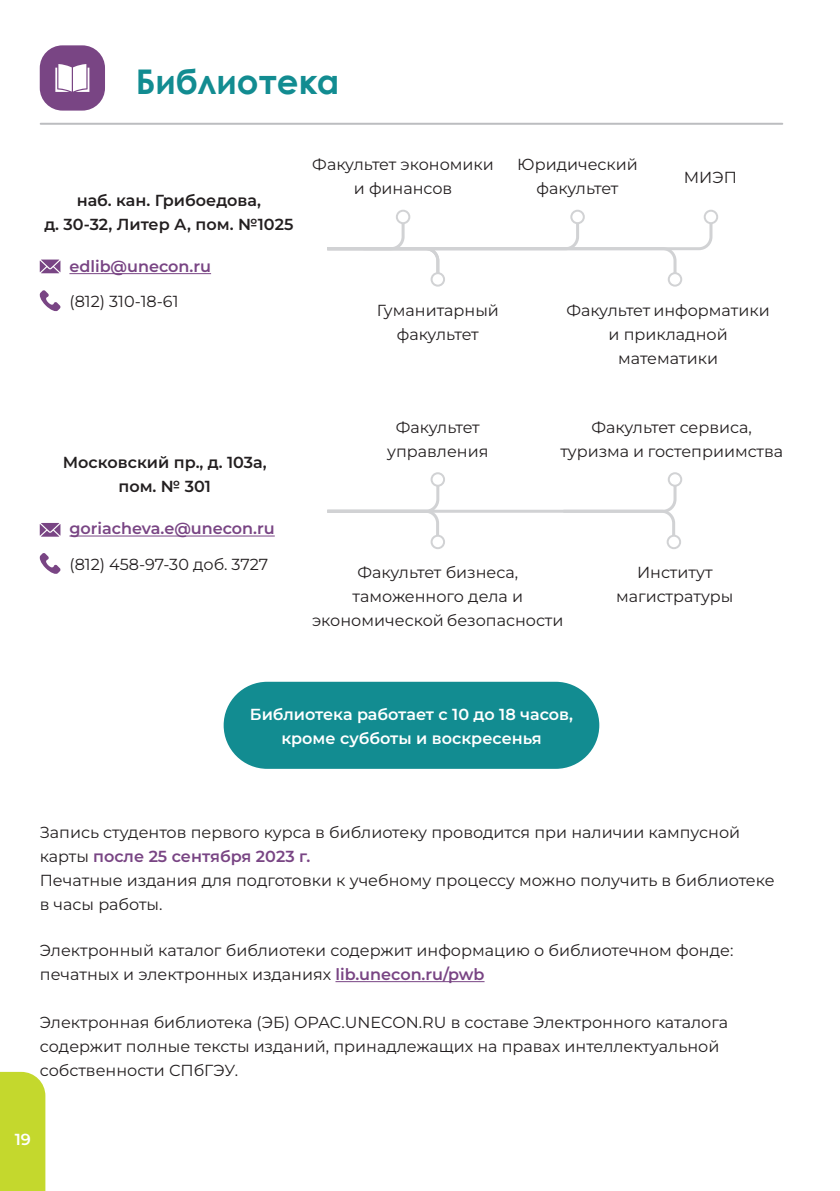
<style>
.page{position:relative;width:840px;height:1191px;background:#fff}
.page>*{position:absolute;margin:0;border:0;box-sizing:border-box;transform-origin:0 0}
.t1{font:700 34px "Century Gothic";color:#128c91}
.t2{font:16px/24px "Montserrat";color:#231f20;text-align:center}
.t3{font:600 16px/24px "Montserrat";color:#231f20;text-align:center}
.t4{font:600 16px/24px "Montserrat";color:#fff;text-align:center}
.t5{font:600 16px "Montserrat";color:#794584}
.s1{font-weight:600;color:#794584}
</style>
<div class="page">
<div style="left:0;top:1071px;width:45px;height:120px;background:#c4d82d"></div>
<div style="left:223px;top:682px;width:376px;height:87px;background:#128c91;border-radius:44px"></div>
<svg style="left:327px;top:476px;width:350px;height:62px"></svg>
<svg style="left:327px;top:214px;width:386px;height:69px"></svg>
<hr style="left:69px;top:273px;width:142px;height:1px;background:#794584">
<hr style="left:69px;top:535px;width:205px;height:1px;background:#794584">
<svg style="left:39px;top:553px;width:22px;height:21px"></svg>
<svg style="left:39px;top:290px;width:22px;height:22px"></svg>
<svg style="left:40px;top:259px;width:20px;height:14px"></svg>
<svg style="left:40px;top:523px;width:20px;height:13px"></svg>
<div style="left:40px;top:45px;width:65px;height:66px;background:#794584;border-radius:23px"></div>
<hr style="left:40px;top:123px;width:742px;height:2px;background:#bcbdc0">
<svg style="left:55px;top:64px;width:34px;height:28px"></svg>
<div style="left:431px;top:273px;width:13px;height:13px;background:#fff;border-radius:50%"></div>
<div style="left:430px;top:272px;width:15px;height:15px;border:2px solid #d1d2d4;border-radius:50%"></div>
<div style="left:668px;top:273px;width:12px;height:13px;background:#fff;border-radius:50%"></div>
<div style="left:667px;top:272px;width:14px;height:15px;border:2px solid #d1d2d4;border-radius:50%"></div>
<div style="left:396px;top:211px;width:13px;height:12px;background:#fff;border-radius:50%"></div>
<div style="left:395px;top:210px;width:15px;height:14px;border:2px solid #d1d2d4;border-radius:50%"></div>
<div style="left:571px;top:211px;width:12px;height:12px;background:#fff;border-radius:50%"></div>
<div style="left:570px;top:210px;width:14px;height:14px;border:2px solid #d1d2d4;border-radius:50%"></div>
<div style="left:704px;top:211px;width:12px;height:12px;background:#fff;border-radius:50%"></div>
<div style="left:703px;top:210px;width:14px;height:14px;border:2px solid #d1d2d4;border-radius:50%"></div>
<div style="left:430px;top:535px;width:15px;height:14px;border:2px solid #d1d2d4;border-radius:50%"></div>
<div style="left:666px;top:535px;width:14px;height:14px;border:2px solid #d1d2d4;border-radius:50%"></div>
<div style="left:431px;top:473px;width:13px;height:13px;background:#fff;border-radius:50%"></div>
<div style="left:430px;top:472px;width:15px;height:15px;border:2px solid #d1d2d4;border-radius:50%"></div>
<div style="left:668px;top:473px;width:12px;height:13px;background:#fff;border-radius:50%"></div>
<div style="left:667px;top:472px;width:14px;height:15px;border:2px solid #d1d2d4;border-radius:50%"></div>
<hr style="left:335px;top:981px;width:149px;height:1px;background:#794584">
<h1 class="t1" style="left:136px;top:56px;width:205px">Библиотека</h1>
<p class="t3" style="left:44px;top:187px;width:250px">наб. кан. Грибоедова,<br>д. 30-32, Литер А, пом. №1025</p>
<p class="t5" style="left:69px;top:256px;width:143px">edlib@unecon.ru</p>
<p class="t2" style="left:69px;top:289px;width:110px">(812) 310-18-61</p>
<p class="t2" style="left:312px;top:152px;width:183px">Факультет экономики и финансов</p>
<p class="t2" style="left:376px;top:298px;width:124px">Гуманитарный факультет</p>
<p class="t2" style="left:517px;top:152px;width:122px">Юридический факультет</p>
<p class="t2" style="left:683px;top:164px;width:55px">МИЭП</p>
<p class="t2" style="left:566px;top:298px;width:205px">Факультет информатики и прикладной математики</p>
<p class="t3" style="left:63px;top:450px;width:205px">Московский пр., д. 103а, пом. № 301</p>
<p class="t5" style="left:69px;top:518px;width:207px">goriacheva.e@unecon.ru</p>
<p class="t2" style="left:69px;top:551px;width:200px">(812) 458-97-30 доб. 3727</p>
<p class="t2" style="left:387px;top:415px;width:103px">Факультет управления</p>
<p class="t2" style="left:560px;top:415px;width:224px">Факультет сервиса, туризма и гостеприимства</p>
<p class="t2" style="left:312px;top:560px;width:253px">Факультет бизнеса, таможенного дела и экономической безопасности</p>
<p class="t2" style="left:615px;top:560px;width:119px">Институт магистратуры</p>
<p class="t4" style="left:250px;top:701px;width:324px">Библиотека работает с 10 до 18 часов, кроме субботы и воскресенья</p>
<p class="t2" style="left:40px;top:819px;width:736px;text-align:left">Запись студентов первого курса в библиотеку проводится при наличии кампусной карты <span class="s1">после 25 сентября 2023 г.<br></span>Печатные издания для подготовки к учебному процессу можно получить в библиотеке в часы работы.</p>
<p class="t2" style="left:40px;top:938px;width:694px;text-align:left">Электронный каталог библиотеки содержит информацию о библиотечном фонде: печатных и электронных изданиях <span class="s1">lib.unecon.ru/pwb</span></p>
<p class="t2" style="left:40px;top:1010px;width:689px;text-align:left">Электронная библиотека (ЭБ) OPAC.UNECON.RU в составе Электронного каталога содержит полные тексты изданий, принадлежащих на правах интеллектуальной собственности СПбГЭУ.</p>
<p class="t4" style="left:15px;top:1126px;width:18px">19</p>
</div>
